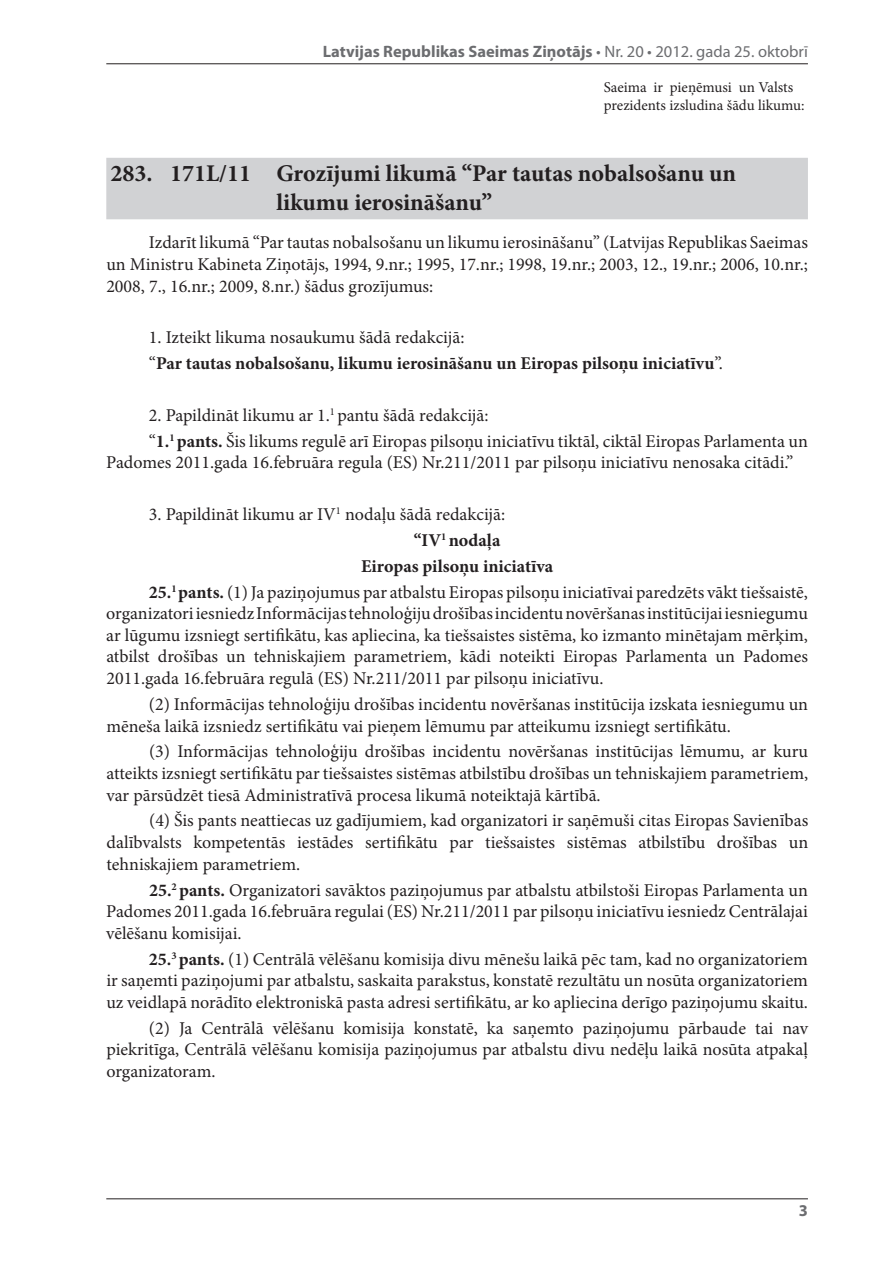
<style>
.page{position:relative;width:893px;height:1263px;background:#fff}
.page>*{position:absolute;margin:0;border:0;box-sizing:border-box;transform-origin:0 0}
.t1{font:700 24px/28.8px "Minion Pro";color:#231f20}
.t2{font:18px/21.6px "Minion Pro";color:#231f20;text-align:justify}
.t3{font:700 18px/25.8px "Minion Pro";color:#231f20}
.t4{font:700 16.5px "Myriad Pro";color:#6c6d70}
.t5{font:15px/18px "Minion Pro";color:#231f20}
.s1{font-weight:400}
.s2{font-weight:700}
</style>
<div class="page">
<hr style="left:106px;top:63px;width:702px;height:1px;background:#231f20">
<hr style="left:106px;top:1198px;width:702px;height:1px;background:#231f20">
<div style="left:106px;top:158px;width:702px;height:61px;background:#d1d2d4"></div>
<p class="t4" style="left:323px;top:41px;width:487px">Latvijas Republikas Saeimas Ziņotājs <span class="s1">• Nr. 20 • 2012. gada 25. oktobrī</span></p>
<p class="t5" style="left:604px;top:78px;width:202px">Saeima ir pieņēmusi un Valsts prezidents izsludina šādu likumu:</p>
<h1 class="t1" style="left:276px;top:159px;width:461px;text-indent:-166px">283. 171L/11 Grozījumi likumā “Par tautas nobalsošanu un likumu ierosināšanu”</h1>
<p class="t2" style="left:106px;top:232px;width:703px;text-indent:42px">Izdarīt likumā “Par tautas nobalsošanu un likumu ierosināšanu” (Latvijas Republikas Saeimas un Ministru Kabineta Ziņotājs, 1994, 9.nr.; 1995, 17.nr.; 1998, 19.nr.; 2003, 12., 19.nr.; 2006, 10.nr.; 2008, 7., 16.nr.; 2009, 8.nr.) šādus grozījumus:</p>
<p class="t3" style="left:149px;top:324px;width:575px"><span class="s1">1. Izteikt likuma nosaukumu šādā redakcijā:<br>“</span>Par tautas nobalsošanu, likumu ierosināšanu un Eiropas pilsoņu iniciatīvu<span class="s1">”.</span></p>
<p class="t2" style="left:149px;top:402px;width:661px;line-height:25.8px">2. Papildināt likumu ar 1.<sup>1</sup> pantu šādā redakcijā:<br>“<span class="s2">1.</span><sup>1</sup> <span class="s2">pants.</span> Šis likums regulē arī Eiropas pilsoņu iniciatīvu tiktāl, ciktāl Eiropas Parlamenta un</p>
<p class="t2" style="left:106px;top:452px;width:688px">Padomes 2011.gada 16.februāra regula (ES) Nr.211/2011 par pilsoņu iniciatīvu nenosaka citādi.”</p>
<p class="t2" style="left:149px;top:504px;width:358px">3. Papildināt likumu ar IV<sup>1</sup> nodaļu šādā redakcijā:</p>
<p class="t3" style="left:414px;top:527px;width:88px">“IV<sup>1</sup> nodaļa</p>
<p class="t3" style="left:361px;top:553px;width:193px">Eiropas pilsoņu iniciatīva</p>
<p class="t2" style="left:149px;top:581px;width:661px"><span class="s2">25.</span><sup>1</sup> <span class="s2">pants.</span> (1) Ja paziņojumus par atbalstu Eiropas pilsoņu iniciatīvai paredzēts vākt tiešsaistē,</p>
<p class="t2" style="left:106px;top:603px;width:703px">organizatoriiesniedzInformācijastehnoloģijudrošībasincidentunovēršanasinstitūcijaiiesniegumu ar lūgumu izsniegt sertifikātu, kas apliecina, ka tiešsaistes sistēma, ko izmanto minētajam mērķim, atbilst drošības un tehniskajiem parametriem, kādi noteikti Eiropas Parlamenta un Padomes 2011.gada 16.februāra regulā (ES) Nr.211/2011 par pilsoņu iniciatīvu.</p>
<p class="t2" style="left:107px;top:693px;width:703px;text-indent:42px">(2) Informācijas tehnoloģiju drošības incidentu novēršanas institūcija izskata iesniegumu un mēneša laikā izsniedz sertifikātu vai pieņem lēmumu par atteikumu izsniegt sertifikātu.</p>
<p class="t2" style="left:107px;top:741px;width:703px;text-indent:42px">(3) Informācijas tehnoloģiju drošības incidentu novēršanas institūcijas lēmumu, ar kuru atteikts izsniegt sertifikātu par tiešsaistes sistēmas atbilstību drošības un tehniskajiem parametriem, var pārsūdzēt tiesā Administratīvā procesa likumā noteiktajā kārtībā.</p>
<p class="t2" style="left:107px;top:810px;width:703px;text-indent:43px">(4) Šis pants neattiecas uz gadījumiem, kad organizatori ir saņēmuši citas Eiropas Savienības dalībvalsts kompetentās iestādes sertifikātu par tiešsaistes sistēmas atbilstību drošības un tehniskajiem parametriem.</p>
<p class="t2" style="left:106px;top:879px;width:703px;text-indent:43px"><span class="s2">25.</span><sup>2</sup> <span class="s2">pants.</span> Organizatori savāktos paziņojumus par atbalstu atbilstoši Eiropas Parlamenta un Padomes 2011.gada 16.februāra regulai (ES) Nr.211/2011 par pilsoņu iniciatīvu iesniedz Centrālajai vēlēšanu komisijai.</p>
<p class="t2" style="left:106px;top:948px;width:703px;text-indent:42px"><span class="s2">25.</span><sup>3</sup> <span class="s2">pants.</span> (1) Centrālā vēlēšanu komisija divu mēnešu laikā pēc tam, kad no organizatoriem ir saņemti paziņojumi par atbalstu, saskaita parakstus, konstatē rezultātu un nosūta organizatoriem uz veidlapā norādīto elektroniskā pasta adresi sertifikātu, ar ko apliecina derīgo paziņojumu skaitu.</p>
<p class="t2" style="left:106px;top:1017px;width:703px;text-indent:42px">(2) Ja Centrālā vēlēšanu komisija konstatē, ka saņemto paziņojumu pārbaude tai nav piekritīga, Centrālā vēlēšanu komisija paziņojumus par atbalstu divu nedēļu laikā nosūta atpakaļ organizatoram.</p>
<p class="t4" style="left:799px;top:1199px;width:11px">3</p>
</div>
